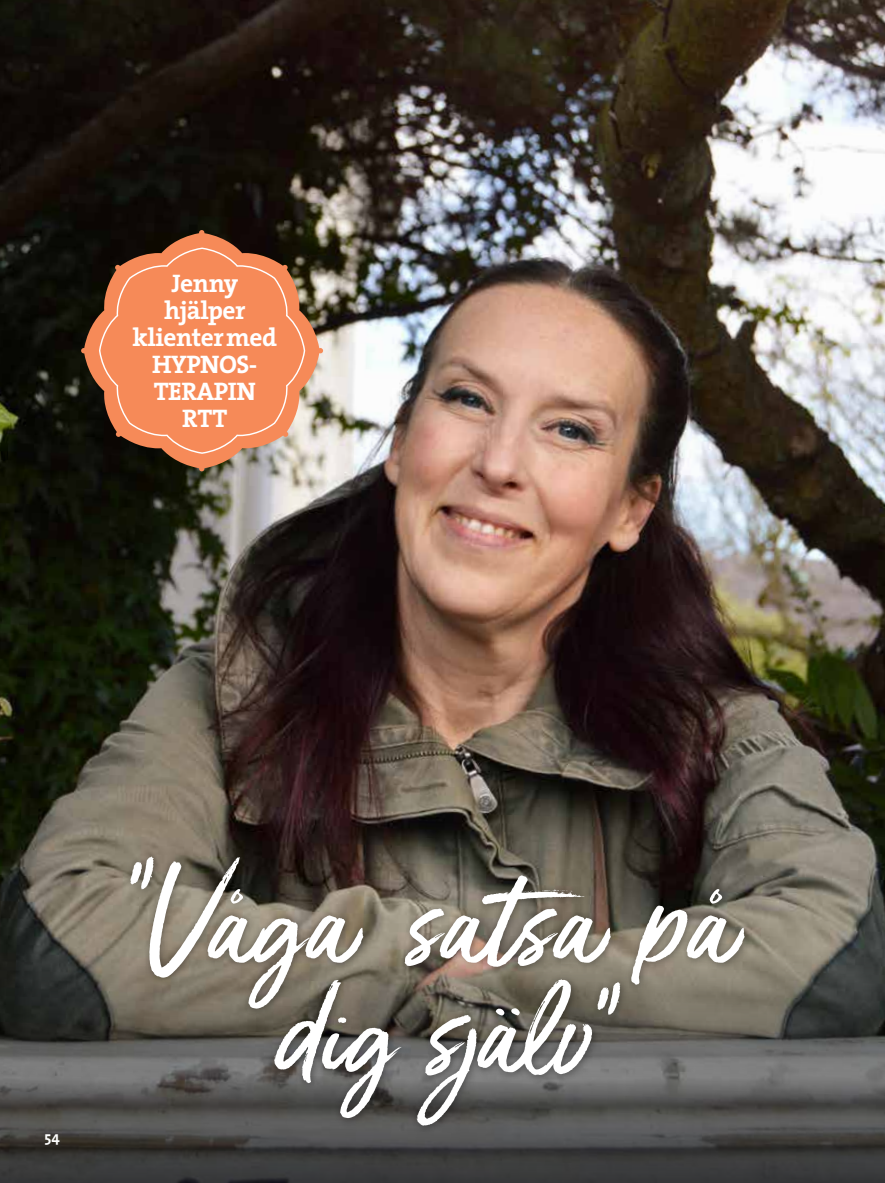
<style>
.page{position:relative;width:885px;height:1183px;background:#fff}
.page>*{position:absolute;margin:0;border:0;box-sizing:border-box;transform-origin:0 0}
.t1{font:119.4px/109.4px "Gotcha";letter-spacing:.02em;color:#fff;text-align:center}
.t2{font:700 25.5px/27px "The Serif";letter-spacing:-.02em;color:#fff;text-align:center}
.t3{font:700 15px "The Sans";color:#fff}
</style>
<div class="page">
<img style="left:0;top:0;width:884px;height:870px">
<svg style="left:81px;top:230px;width:242px;height:241px;background:#604d3d"></svg>
<svg style="left:98px;top:246px;width:208px;height:208px;background:#df8256"></svg>
<svg style="left:0;top:870px;width:884px;height:312px;background:#504f4b"></svg>
<div style="left:124px;top:849px;width:629px;height:284px;background:#000;opacity:.4"></div>
<p class="t2" style="left:132px;top:269px;width:146px">Jenny hjälper klienter med<br>HYPNOS-<br>TERAPIN<br>RTT</p>
<p class="t3" style="left:45px;top:1123px;width:17px">54</p>
<h1 class="t1" style="left:107px;top:877px;width:626px">”Våga satsa på dig själv”</h1>
</div>
